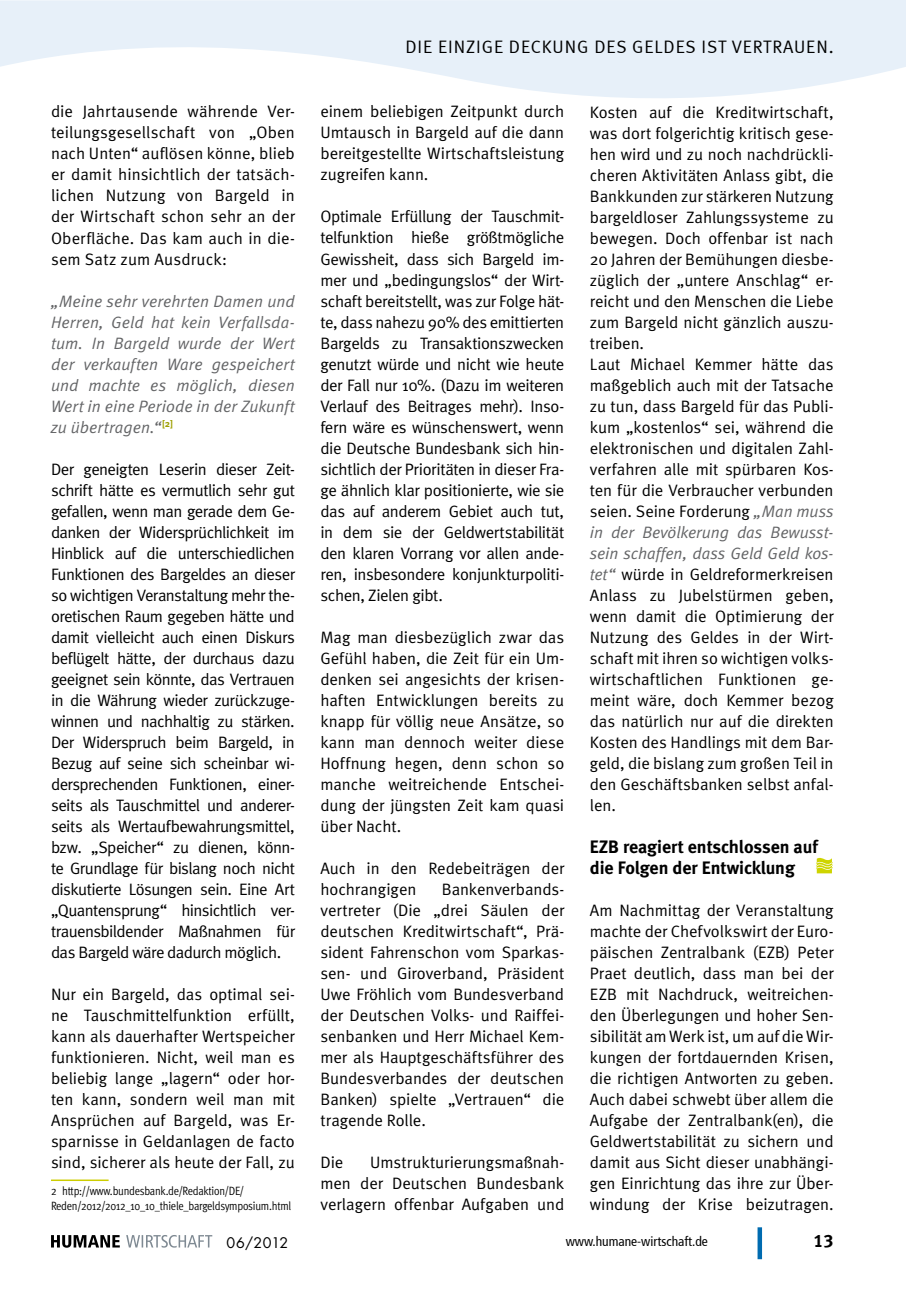
<style>
.page{position:relative;width:906px;height:1289px;background:#fff}
.page>*{position:absolute;margin:0;border:0;box-sizing:border-box;transform-origin:0 0}
.Zwischenüberschrift{font:700 18px/21px "Meta";color:#000}
.t1{font:18px "Meta Normal LF";letter-spacing:.05em;color:#000}
.t2{font:18px "Meta Bold LF";color:#000}
.Fließtext_Meta_Norma{font:16.5px/21px "Meta Normal";letter-spacing:-.005em;color:#000;text-align:justify}
.Fließtext_Meta_Norma-2{font:italic 16.5px/21px "Meta Normal";letter-spacing:.005em;color:#646567;text-align:justify}
.Fußnote{font:16.5px/21px "Meta Normal";letter-spacing:-.005em;color:#000;text-align:justify}
.t3{font:14.25px "Futura";letter-spacing:.01em;color:#000}
.t4{font:condensed 13.5px "Frutiger 57";color:#000}
.Fußnote-2{font:12px/15px "Meta Cond Normal";letter-spacing:-.02em;color:#000}
.s1{font-style:italic;color:#646567}
</style>
<div class="page">
<div style="left:757px;top:1227px;width:5px;height:32px;background:#006bb0"></div>
<svg style="left:51px;top:1235px;width:69px;height:12px"></svg>
<svg style="left:126px;top:1235px;width:86px;height:12px"></svg>
<hr style="left:51px;top:1179px;width:58px;height:1px;background:#cdcd00">
<svg style="left:816px;top:857px;width:17px;height:16px"></svg>
<svg style="left:0;top:0;width:906px;height:98px;fill:#e7f0f9"></svg>
<p class="Fließtext_Meta_Norma" style="left:51px;top:101px;width:245px">die Jahrtausende währende Ver&shy;teilungsgesellschaft von „Oben nach Unten“ auflösen könne, blieb er damit hinsichtlich der tatsäch&shy;lichen Nutzung von Bargeld in der Wirtschaft schon sehr an der Oberfläche. Das kam auch in die&shy;sem Satz zum Ausdruck:</p>
<p class="Fließtext_Meta_Norma-2" style="left:51px;top:290px;width:245px">„Meine sehr verehrten Damen und Herren, Geld hat kein Verfallsda&shy;tum. In Bargeld wurde der Wert der verkauften Ware gespeichert und machte es möglich, diesen Wert in eine Periode in der Zukunft zu übertragen.“<sup>[2]</sup></p>
<p class="Fließtext_Meta_Norma" style="left:51px;top:458px;width:245px">Der geneigten Leserin dieser Zeit&shy;schrift hätte es vermutlich sehr gut gefallen, wenn man gerade dem Ge&shy;danken der Widersprüchlichkeit im Hinblick auf die unterschiedlichen Funktionen des Bargeldes an dieser so wichtigen Veranstaltung mehr the&shy;oretischen Raum gegeben hätte und damit vielleicht auch einen Diskurs beflügelt hätte, der durchaus dazu geeignet sein könnte, das Vertrauen in die Währung wieder zurückzuge&shy;winnen und nachhaltig zu stärken.<br>Der Widerspruch beim Bargeld, in Bezug auf seine sich scheinbar wi&shy;dersprechenden Funktionen, einer&shy;seits als Tauschmittel und anderer&shy;seits als Wertaufbewahrungsmittel, bzw. „Speicher“ zu dienen, könn&shy;te Grundlage für bislang noch nicht diskutierte Lösungen sein. Eine Art „Quantensprung“ hinsichtlich ver&shy;trauensbildender Maßnahmen für das Bargeld wäre dadurch möglich.</p>
<p class="Fließtext_Meta_Norma" style="left:51px;top:983px;width:245px">Nur ein Bargeld, das optimal sei&shy;ne Tauschmittelfunktion erfüllt, kann als dauerhafter Wertspeicher funktionieren. Nicht, weil man es beliebig lange „lagern“ oder hor&shy;ten kann, sondern weil man mit Ansprüchen auf Bargeld, was Er&shy;sparnisse in Geldanlagen de facto sind, sicherer als heute der Fall, zu</p>
<p class="Fußnote-2" style="left:51px;top:1183px;width:242px">2 http://www.bundesbank.de/Redaktion/DE/<br>Reden/2012/2012_10_10_thiele_bargeldsymposium.html</p>
<p class="t1" style="left:405px;top:36px;width:430px">DIE EINZIGE DECKUNG DES GELDES IST VERTRAUEN.</p>
<p class="Fußnote" style="left:320px;top:101px;width:245px">einem beliebigen Zeitpunkt durch Umtausch in Bargeld auf die dann bereitgestellte Wirtschaftsleistung zugreifen kann.</p>
<p class="Fließtext_Meta_Norma" style="left:320px;top:206px;width:245px">Optimale Erfüllung der Tauschmit&shy;telfunktion hieße größtmögliche Gewissheit, dass sich Bargeld im&shy;mer und „bedingungslos“ der Wirt&shy;schaft bereitstellt, was zur Folge hät&shy;te, dass nahezu 90% des emittierten Bargelds zu Transaktionszwecken genutzt würde und nicht wie heute der Fall nur 10%. (Dazu im weiteren Verlauf des Beitrages mehr). Inso&shy;fern wäre es wünschenswert, wenn die Deutsche Bundesbank sich hin&shy;sichtlich der Prioritäten in dieser Fra&shy;ge ähnlich klar positionierte, wie sie das auf anderem Gebiet auch tut, in dem sie der Geldwertstabilität den klaren Vorrang vor allen ande&shy;ren, insbesondere konjunkturpoliti&shy;schen, Zielen gibt.</p>
<p class="Fließtext_Meta_Norma" style="left:320px;top:626px;width:245px">Mag man diesbezüglich zwar das Gefühl haben, die Zeit für ein Um&shy;denken sei angesichts der krisen&shy;haften Entwicklungen bereits zu knapp für völlig neue Ansätze, so kann man dennoch weiter diese Hoffnung hegen, denn schon so manche weitreichende Entschei&shy;dung der jüngsten Zeit kam quasi über Nacht.</p>
<p class="Fließtext_Meta_Norma" style="left:320px;top:857px;width:245px">Auch in den Redebeiträgen der hochrangigen</p>
<p class="Fließtext_Meta_Norma" style="left:320px;top:878px;width:245px;text-indent:121px">Bankenverbands&shy;vertreter (Die „drei Säulen der deutschen Kreditwirtschaft“, Prä&shy;sident Fahrenschon vom Sparkas&shy;sen- und Giroverband, Präsident Uwe Fröhlich vom Bundesverband der Deutschen Volks- und Raiffei&shy;senbanken und Herr Michael Kem&shy;mer als Hauptgeschäftsführer des Bundesverbandes der deutschen Banken) spielte „Vertrauen“ die tragende Rolle.</p>
<p class="Fließtext_Meta_Norma" style="left:320px;top:1151px;width:24px">Die</p>
<p class="Fließtext_Meta_Norma" style="left:320px;top:1151px;width:245px;text-indent:50px">Umstrukturierungsmaßnah&shy;men der Deutschen Bundesbank verlagern offenbar Aufgaben und</p>
<p class="Fließtext_Meta_Norma" style="left:590px;top:101px;width:245px">Kosten auf die Kreditwirtschaft, was dort folgerichtig kritisch gese&shy;hen wird und zu noch nachdrückli&shy;cheren Aktivitäten Anlass gibt, die Bankkunden zur stärkeren Nutzung bargeldloser Zahlungssysteme zu bewegen. Doch offenbar ist nach 20 Jahren der Bemühungen diesbe&shy;züglich der „untere Anschlag“ er&shy;reicht und den Menschen die Liebe zum Bargeld nicht gänzlich auszu&shy;treiben.</p>
<p class="Fließtext_Meta_Norma" style="left:590px;top:353px;width:245px">Laut Michael Kemmer hätte das maßgeblich auch mit der Tatsache zu tun, dass Bargeld für das Publi&shy;kum „kostenlos“ sei, während die elektronischen und digitalen Zahl&shy;verfahren alle mit spürbaren Kos&shy;ten für die Verbraucher verbunden seien. Seine Forderung <span class="s1">„Man muss in der Bevölkerung das Bewusst&shy;sein schaffen, dass Geld Geld kos&shy;tet“</span> würde in Geldreformerkreisen Anlass zu Jubelstürmen geben, wenn damit die Optimierung der Nutzung des Geldes in der Wirt&shy;schaft mit ihren so wichtigen volks&shy;wirtschaftlichen Funktionen ge&shy;meint wäre, doch Kemmer bezog das natürlich nur auf die direkten Kosten des Handlings mit dem Bar&shy;geld, die bislang zum großen Teil in den Geschäftsbanken selbst anfal&shy;len.</p>
<p class="Zwischenüberschrift" style="left:590px;top:835px;width:230px">EZB reagiert entschlossen auf die Folgen der Entwicklung</p>
<p class="Fließtext_Meta_Norma" style="left:590px;top:899px;width:245px">Am Nachmittag der Veranstaltung machte der Chefvolkswirt der Euro&shy;päischen Zentralbank (EZB) Peter Praet deutlich, dass man bei der EZB mit Nachdruck, weitreichen&shy;den Überlegungen und hoher Sen&shy;sibilität am Werk ist, um auf die Wir&shy;kungen der fortdauernden Krisen, die richtigen Antworten zu geben.<br>Auch dabei schwebt über allem die Aufgabe der Zentralbank(en), die Geldwertstabilität zu sichern und damit aus Sicht dieser unabhängi&shy;gen Einrichtung das ihre zur Über&shy;windung der Krise beizutragen.</p>
<p class="t3" style="left:226px;top:1233px;width:64px">06/2012</p>
<p class="t4" style="left:566px;top:1233px;width:144px">www.humane-wirtschaft.de</p>
<p class="t2" style="left:813px;top:1230px;width:22px">13</p>
</div>
